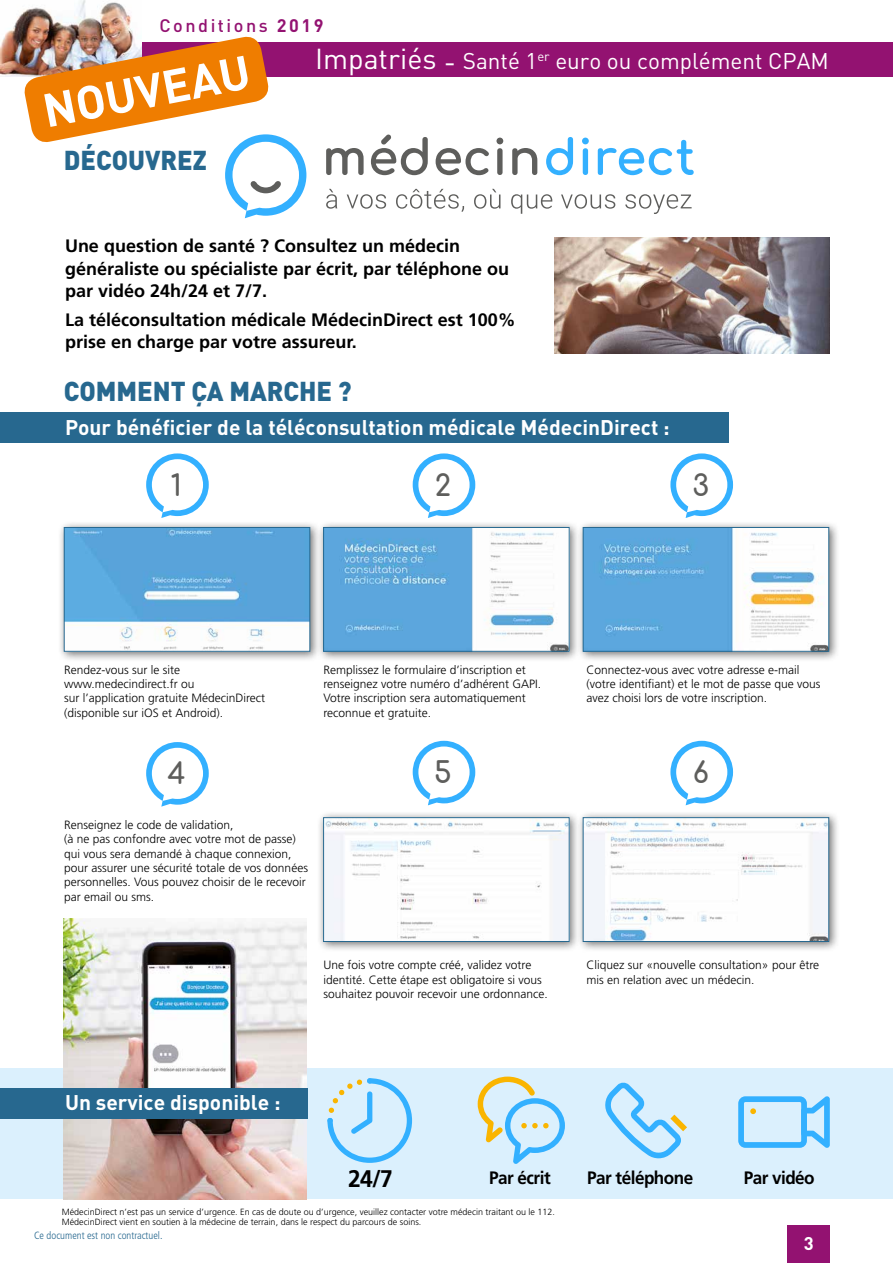
<style>
.page{position:relative;width:893px;height:1263px;background:#fff}
.page>*{position:absolute;margin:0;border:0;box-sizing:border-box;transform-origin:0 0}
.t1{font:700 46.5px "DIN";color:#fff}
.t2{font:700 29.25px "Comfortaa";color:#5e5e5c;scale:.95 1}
.t3{font:900 27px "DIN";color:#27688f;scale:.95 1}
.t4{font:700 24px "Frutiger LT Std";color:#000;scale:.95 1}
.t5{font:22.5px "DIN";color:#fff}
.t6{font:700 21px "DIN";color:#fff}
.t7{font:700 18.15px "DIN";color:#fff}
.t8{font:700 18px/22.5px "Frutiger LT Std";color:#000}
.t9{font:700 18px "Frutiger LT Std";letter-spacing:-.03em;color:#000;scale:.95 1}
.t10{font:500 18px "DIN";letter-spacing:.14em;color:#931271}
.t11{font:300 12px/14.4px "Frutiger LT Std";color:#000}
.t12{font:300 condensed 10.5px "Frutiger LT Std";color:#27688f}
.t13{font:300 9px/10.8px "Frutiger LT Std";color:#000}
.s1{font-weight:700}
.s2{font-size:28.5px}
</style>
<div class="page">
<div style="left:0;top:1068px;width:893px;height:130px;background:#dbf0fd"></div>
<div style="left:58px;top:521px;width:263px;height:141px;background:#000;opacity:.55"></div>
<img style="left:66px;top:529px;width:242px;height:121px">
<div style="left:64px;top:527px;width:246px;height:125px;border:1px solid #27688f"></div>
<div style="left:317px;top:521px;width:264px;height:141px;background:#000;opacity:.55"></div>
<img style="left:325px;top:529px;width:243px;height:121px">
<div style="left:323px;top:527px;width:247px;height:125px;border:1px solid #27688f"></div>
<div style="left:317px;top:811px;width:264px;height:141px;background:#000;opacity:.55"></div>
<img style="left:325px;top:819px;width:243px;height:121px">
<div style="left:323px;top:817px;width:247px;height:125px;border:1px solid #27688f"></div>
<div style="left:577px;top:521px;width:263px;height:141px;background:#000;opacity:.55"></div>
<img style="left:585px;top:529px;width:242px;height:121px">
<div style="left:583px;top:527px;width:246px;height:125px;border:1px solid #27688f"></div>
<div style="left:577px;top:811px;width:263px;height:141px;background:#000;opacity:.55"></div>
<img style="left:585px;top:819px;width:242px;height:121px">
<div style="left:583px;top:817px;width:246px;height:125px;border:1px solid #27688f"></div>
<img style="left:555px;top:237px;width:274px;height:117px">
<img style="left:64px;top:919px;width:242px;height:280px">
<div style="left:0;top:412px;width:729px;height:31px;background:#27688f"></div>
<div style="left:0;top:1088px;width:307px;height:31px;background:#27688f"></div>
<svg style="left:327px;top:1078px;width:85px;height:85px"></svg>
<svg style="left:605px;top:1082px;width:82px;height:76px"></svg>
<svg style="left:478px;top:1076px;width:87px;height:88px"></svg>
<svg style="left:738px;top:1096px;width:92px;height:52px"></svg>
<svg style="left:326px;top:189px;width:11px;height:20px"></svg>
<svg style="left:347px;top:194px;width:39px;height:15px"></svg>
<svg style="left:396px;top:189px;width:68px;height:23px"></svg>
<svg style="left:474px;top:189px;width:26px;height:20px"></svg>
<svg style="left:511px;top:194px;width:41px;height:20px"></svg>
<svg style="left:561px;top:194px;width:54px;height:15px"></svg>
<svg style="left:625px;top:194px;width:67px;height:20px"></svg>
<svg style="left:326px;top:148px;width:38px;height:27px"></svg>
<svg style="left:371px;top:135px;width:57px;height:40px"></svg>
<svg style="left:436px;top:148px;width:53px;height:27px"></svg>
<svg style="left:496px;top:138px;width:7px;height:37px"></svg>
<svg style="left:512px;top:148px;width:25px;height:27px"></svg>
<svg style="left:546px;top:137px;width:27px;height:38px"></svg>
<svg style="left:582px;top:138px;width:7px;height:37px"></svg>
<svg style="left:598px;top:140px;width:96px;height:35px"></svg>
<div style="left:0;top:43px;width:893px;height:34px;background:#931271"></div>
<div style="left:787px;top:1225px;width:42px;height:38px;background:#931271"></div>
<img style="left:0;top:0;width:133px;height:77px">
<svg style="left:22px;top:34px;width:284px;height:184px"></svg>
<svg style="left:146px;top:453px;width:63px;height:65px"></svg>
<svg style="left:146px;top:742px;width:63px;height:65px"></svg>
<svg style="left:413px;top:453px;width:62px;height:65px"></svg>
<svg style="left:413px;top:741px;width:62px;height:64px"></svg>
<svg style="left:670px;top:453px;width:63px;height:65px"></svg>
<svg style="left:670px;top:741px;width:63px;height:64px"></svg>
<h3 class="t10" style="left:159px;top:14px;width:166px">Conditions <span class="s1">2019</span></h3>
<h1 class="t1" style="left:38px;top:81px;width:211px;rotate:-11deg">NOUVEAU</h1>
<h3 class="t5" style="left:315px;top:46px;width:515px"><span class="s2">Impatriés -</span> Santé 1<sup>er</sup> euro ou complément CPAM</h3>
<h3 class="t3" style="left:64px;top:142px;width:152px">DÉCOUVREZ</h3>
<h3 class="t8" style="left:65px;top:235px;width:446px">Une question de santé ? Consultez un médecin généraliste ou spécialiste par écrit, par téléphone ou par vidéo 24h/24 et 7/7.</h3>
<h3 class="t8" style="left:65px;top:308px;width:452px">La téléconsultation médicale MédecinDirect est 100% prise en charge par votre assureur.</h3>
<h3 class="t3" style="left:64px;top:373px;width:305px">COMMENT ÇA MARCHE ?</h3>
<h3 class="t6" style="left:65px;top:413px;width:606px">Pour bénéficier de la téléconsultation médicale MédecinDirect :</h3>
<h2 class="t2" style="left:171px;top:458px;width:13px">1</h2>
<h2 class="t2" style="left:435px;top:458px;width:19px">2</h2>
<h2 class="t2" style="left:692px;top:458px;width:19px">3</h2>
<p class="t11" style="left:64px;top:662px;width:203px">Rendez-vous sur le site www.medecindirect.fr ou<br>sur l’application gratuite MédecinDirect (disponible sur iOS et Android).</p>
<p class="t11" style="left:323px;top:662px;width:219px">Remplissez le formulaire d’inscription et renseignez votre numéro d’adhérent GAPI.<br>Votre inscription sera automatiquement reconnue et gratuite.</p>
<h2 class="t2" style="left:167px;top:746px;width:21px">4</h2>
<p class="t11" style="left:64px;top:818px;width:245px">Renseignez le code de validation,<br>(à ne pas confondre avec votre mot de passe) qui vous sera demandé à chaque connexion, pour assurer une sécurité totale de vos données personnelles. Vous pouvez choisir de le recevoir par email ou sms.</p>
<h2 class="t2" style="left:434px;top:745px;width:20px">5</h2>
<p class="t11" style="left:323px;top:958px;width:226px">Une fois votre compte créé, validez votre identité. Cette étape est obligatoire si vous souhaitez pouvoir recevoir une ordonnance.</p>
<p class="t11" style="left:587px;top:662px;width:235px">Connectez-vous avec votre adresse e-mail (votre identifiant) et le mot de passe que vous avez choisi lors de votre inscription.</p>
<h2 class="t2" style="left:693px;top:745px;width:18px">6</h2>
<p class="t11" style="left:587px;top:958px;width:234px">Cliquez sur «nouvelle consultation» pour être mis en relation avec un médecin.</p>
<h3 class="t6" style="left:65px;top:1089px;width:217px">Un service disponible :</h3>
<h3 class="t4" style="left:348px;top:1165px;width:49px">24/7</h3>
<h3 class="t9" style="left:489px;top:1167px;width:66px">Par écrit</h3>
<h3 class="t9" style="left:587px;top:1167px;width:113px">Par téléphone</h3>
<h3 class="t9" style="left:744px;top:1167px;width:76px">Par vidéo</h3>
<p class="t13" style="left:62px;top:1206px;width:495px">MédecinDirect n’est pas un service d’urgence. En cas de doute ou d’urgence, veuillez contacter votre médecin traitant ou le 112.<br>MédecinDirect vient en soutien à la médecine de terrain, dans le respect du parcours de soins.</p>
<p class="t12" style="left:34px;top:1229px;width:130px">Ce document est non contractuel.</p>
<h3 class="t7" style="left:804px;top:1231px;width:11px">3</h3>
</div>
